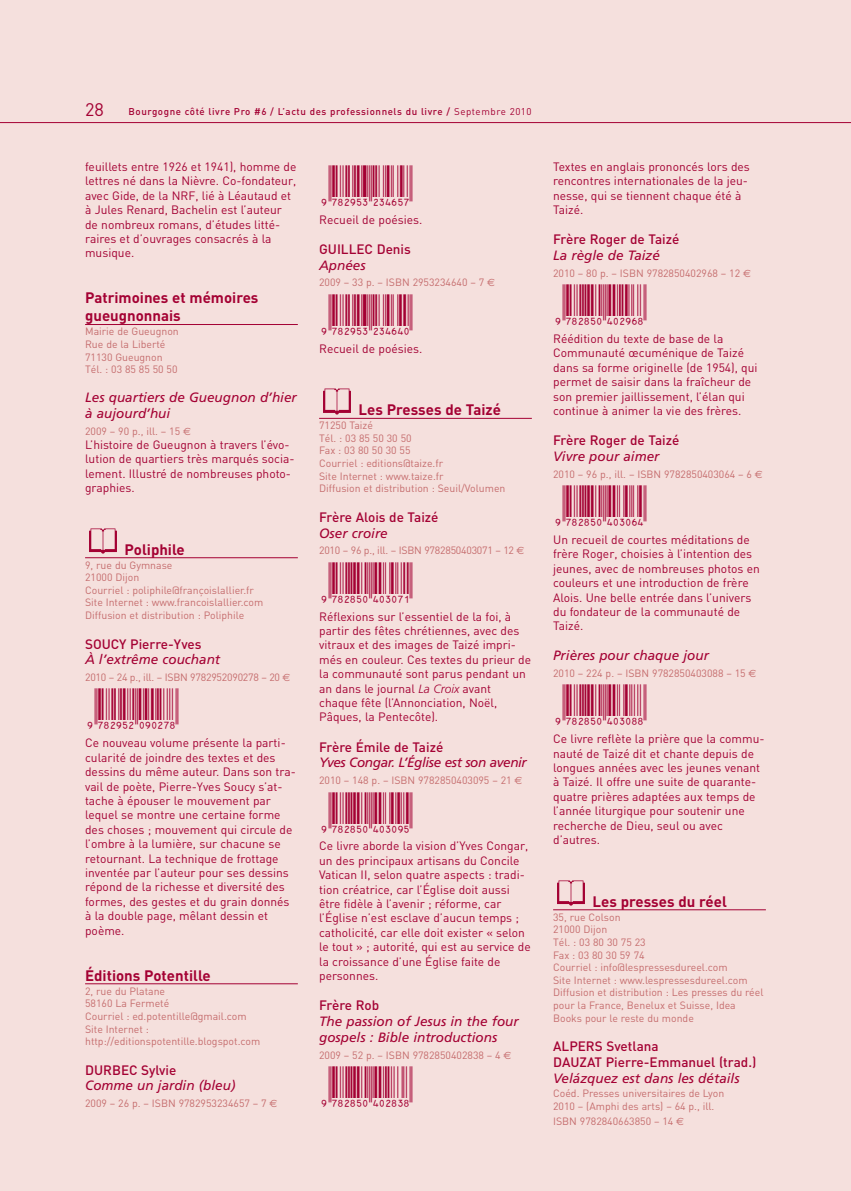
<style>
.page{position:relative;width:851px;height:1191px;background:#fff}
.page>*{position:absolute;margin:0;border:0;box-sizing:border-box;transform-origin:0 0}
.t1{font:18px "DIN";color:#a40133}
.t2{font:700 15px/18px "DIN";color:#a40133}
.t3{font:italic 13.5px/16.2px "Frutiger";color:#a40133}
.t4{font:500 13.5px/16.2px "DIN";color:#a40133}
.t5{font:italic 13.5px "Frutiger";letter-spacing:-.03em;color:#a40133}
.t6{font:12px/14.4px "DIN";color:#a40133}
.t7{font:10.5px/12.6px "DIN";color:#c56c6d}
.t8{font:10.5px "DIN";letter-spacing:-.02em;color:#c56c6d}
.t9{font:500 9.75px "DIN";letter-spacing:.06em;color:#a40133}
.s1{font-weight:400}
.s2{font-family:"Euro Sans"}
.s3{font-family:"Frutiger";font-weight:300;font-style:italic}
</style>
<div class="page">
<div style="left:0;top:0;width:850px;height:1191px;background:#f5e0dd"></div>
<hr style="left:85px;top:324px;width:213px;height:1px;background:#a40133">
<hr style="left:85px;top:557px;width:213px;height:1px;background:#a40133">
<hr style="left:85px;top:983px;width:213px;height:1px;background:#a40133">
<hr style="left:319px;top:418px;width:212px;height:1px;background:#a40133">
<hr style="left:553px;top:909px;width:212px;height:1px;background:#a40133">
<img style="left:557px;top:880px;width:28px;height:26px">
<img style="left:323px;top:388px;width:28px;height:27px">
<img style="left:89px;top:528px;width:28px;height:26px">
<hr style="left:0;top:122px;width:850px;height:1px;background:#a40133">
<h1 class="t1" style="left:85px;top:99px;width:20px">28</h1>
<p class="t9" style="left:128px;top:106px;width:404px">Bourgogne côté livre Pro #6 / L’actu des professionnels du livre / <span class="s1">Septembre 2010</span></p>
<p class="t6" style="left:85px;top:160px;width:213px">feuillets entre 1926 et 1941), homme de lettres né dans la Nièvre. Co-fondateur, avec Gide, de la NRF, lié à Léautaud et à Jules Renard, Bachelin est l’auteur de nombreux romans, d’études litté&shy;raires et d’ouvrages consacrés à la musique.</p>
<p class="t2" style="left:85px;top:289px;width:175px">Patrimoines et mémoires gueugnonnais</p>
<p class="t7" style="left:85px;top:325px;width:95px">Mairie de Gueugnon<br>Rue de la Liberté<br>71130 Gueugnon<br>Tél. : 03 85 85 50 50</p>
<p class="t3" style="left:85px;top:390px;width:213px">Les quartiers de Gueugnon d’hier à aujourd’hui</p>
<p class="t7" style="left:85px;top:425px;width:107px">2009 – 90 p., ill. – 15 <span class="s2">€</span></p>
<p class="t6" style="left:85px;top:437px;width:211px">L’histoire de Gueugnon à travers l’évo&shy;lution de quartiers très marqués socia&shy;lement. Illustré de nombreuses photo&shy;graphies.</p>
<p class="t2" style="left:125px;top:540px;width:62px">Poliphile</p>
<p class="t7" style="left:85px;top:559px;width:180px">9, rue du Gymnase<br>21000 Dijon<br>Courriel : poliphile@françoislallier.fr<br>Site Internet : www.francoislallier.com<br>Diffusion et distribution : Poliphile</p>
<p class="t4" style="left:85px;top:636px;width:118px">SOUCY Pierre-Yves</p>
<p class="t3" style="left:85px;top:652px;width:137px">À l’extrême couchant</p>
<p class="t8" style="left:85px;top:671px;width:207px">2010 – 24 p., ill. – ISBN 9782952090278 – 20 <span class="s2">€</span></p>
<p class="t6" style="left:85px;top:736px;width:212px">Ce nouveau volume présente la parti&shy;cularité de joindre des textes et des dessins du même auteur. Dans son tra&shy;vail de poète, Pierre-Yves Soucy s’at&shy;tache à épouser le mouvement par lequel se montre une certaine forme des choses ; mouvement qui circule de l’ombre à la lumière, sur chacune se retournant. La technique de frottage inventée par l’auteur pour ses dessins répond de la richesse et diversité des formes, des gestes et du grain donnés à la double page, mêlant dessin et poème.</p>
<p class="t2" style="left:85px;top:966px;width:127px">Éditions Potentille</p>
<p class="t7" style="left:85px;top:984px;width:177px">2, rue du Platane<br>58160 La Fermeté<br>Courriel : ed.potentille@gmail.com<br>Site Internet : http://editionspotentille.blogspot.com</p>
<p class="t4" style="left:85px;top:1061px;width:93px">DURBEC Sylvie</p>
<p class="t3" style="left:85px;top:1078px;width:152px">Comme un jardin (bleu)</p>
<p class="t7" style="left:85px;top:1097px;width:194px">2009 – 26 p. – ISBN 9782953234657 – 7 <span class="s2">€</span></p>
<p class="t6" style="left:319px;top:212px;width:105px">Recueil de poésies.</p>
<p class="t4" style="left:319px;top:241px;width:93px">GUILLEC Denis</p>
<p class="t3" style="left:319px;top:258px;width:48px">Apnées</p>
<p class="t7" style="left:319px;top:276px;width:177px">2009 – 33 p. – ISBN 2953234640 – 7 <span class="s2">€</span></p>
<p class="t6" style="left:319px;top:341px;width:105px">Recueil de poésies.</p>
<p class="t2" style="left:358px;top:401px;width:144px">Les Presses de Taizé</p>
<p class="t7" style="left:319px;top:419px;width:188px">71250 Taizé<br>Tél. : 03 85 50 30 50<br>Fax : 03 80 50 30 55<br>Courriel : editions@taize.fr<br>Site Internet : www.taize.fr<br>Diffusion et distribution : Seuil/Volumen</p>
<p class="t4" style="left:319px;top:509px;width:121px">Frère Alois de Taizé</p>
<p class="t3" style="left:319px;top:526px;width:70px">Oser croire</p>
<p class="t8" style="left:319px;top:544px;width:207px">2010 – 96 p., ill. – ISBN 9782850403071 – 12 <span class="s2">€</span></p>
<p class="t6" style="left:319px;top:609px;width:213px">Réflexions sur l’essentiel de la foi, à partir des fêtes chrétiennes, avec des vitraux et des images de Taizé impri&shy;més en couleur. Ces textes du prieur de la communauté sont parus pendant un an dans le journal <span class="s3">La Croix</span> avant chaque fête (l’Annonciation, Noël, Pâques, la Pentecôte).</p>
<p class="t4" style="left:319px;top:739px;width:126px">Frère Émile de Taizé</p>
<p class="t5" style="left:319px;top:757px;width:209px">Yves Congar. L’Église est son avenir</p>
<p class="t7" style="left:319px;top:774px;width:205px">2010 – 148 p. – ISBN 9782850403095 – 21 <span class="s2">€</span></p>
<p class="t6" style="left:319px;top:839px;width:213px">Ce livre aborde la vision d’Yves Congar, un des principaux artisans du Concile Vatican II, selon quatre aspects : tradi&shy;tion créatrice, car l’Église doit aussi être fidèle à l’avenir ; réforme, car l’Église n’est esclave d’aucun temps ; catholicité, car elle doit exister « selon le tout » ; autorité, qui est au service de la croissance d’une Église faite de personnes.</p>
<p class="t4" style="left:319px;top:997px;width:62px">Frère Rob</p>
<p class="t3" style="left:319px;top:1014px;width:201px">The passion of Jesus in the four gospels : Bible introductions</p>
<p class="t7" style="left:319px;top:1048px;width:194px">2009 – 52 p. – ISBN 9782850402838 – 4 <span class="s2">€</span></p>
<p class="t6" style="left:553px;top:160px;width:198px">Textes en anglais prononcés lors des rencontres internationales de la jeu&shy;nesse, qui se tiennent chaque été à<br>Taizé.</p>
<p class="t4" style="left:553px;top:231px;width:128px">Frère Roger de Taizé</p>
<p class="t3" style="left:553px;top:248px;width:108px">La règle de Taizé</p>
<p class="t7" style="left:553px;top:267px;width:199px">2010 – 80 p. – ISBN 9782850402968 – 12 <span class="s2">€</span></p>
<p class="t6" style="left:553px;top:332px;width:206px">Réédition du texte de base de la Communauté œcuménique de Taizé dans sa forme originelle (de 1954), qui permet de saisir dans la fraîcheur de son premier jaillissement, l’élan qui continue à animer la vie des frères.</p>
<p class="t4" style="left:553px;top:432px;width:128px">Frère Roger de Taizé</p>
<p class="t3" style="left:553px;top:449px;width:108px">Vivre pour aimer</p>
<p class="t7" style="left:553px;top:467px;width:211px">2010 – 96 p., ill. – ISBN 9782850403064 – 6 <span class="s2">€</span></p>
<p class="t6" style="left:553px;top:533px;width:208px">Un recueil de courtes méditations de frère Roger, choisies à l’intention des jeunes, avec de nombreuses photos en couleurs et une introduction de frère<br>Alois. Une belle entrée dans l’univers du fondateur de la communauté de<br>Taizé.</p>
<p class="t3" style="left:553px;top:648px;width:157px">Prières pour chaque jour</p>
<p class="t7" style="left:553px;top:667px;width:205px">2010 – 224 p. – ISBN 9782850403088 – 15 <span class="s2">€</span></p>
<p class="t6" style="left:553px;top:732px;width:213px">Ce livre reflète la prière que la commu&shy;nauté de Taizé dit et chante depuis de longues années avec les jeunes venant à Taizé. Il offre une suite de quarante&shy;quatre prières adaptées aux temps de l’année liturgique pour soutenir une recherche de Dieu, seul ou avec d’autres.</p>
<p class="t2" style="left:592px;top:892px;width:136px">Les presses du réel</p>
<p class="t7" style="left:553px;top:910px;width:212px">35, rue Colson<br>21000 Dijon<br>Tél. : 03 80 30 75 23<br>Fax : 03 80 30 59 74<br>Courriel : info@lespressesdureel.com<br>Site Internet : www.lespressesdureel.com<br>Diffusion et distribution : Les presses du réel pour la France, Benelux et Suisse, Idea<br>Books pour le reste du monde</p>
<p class="t4" style="left:553px;top:1038px;width:205px">ALPERS Svetlana<br>DAUZAT Pierre-Emmanuel (trad.)</p>
<p class="t3" style="left:553px;top:1071px;width:188px">Velázquez est dans les détails</p>
<p class="t7" style="left:553px;top:1087px;width:173px">Coéd. Presses universitaires de Lyon<br>2010 – (Amphi des arts) – 64 p., ill.</p>
<p class="t7" style="left:553px;top:1114px;width:132px">ISBN 9782840663850 – 14 <span class="s2">€</span></p>
</div>
